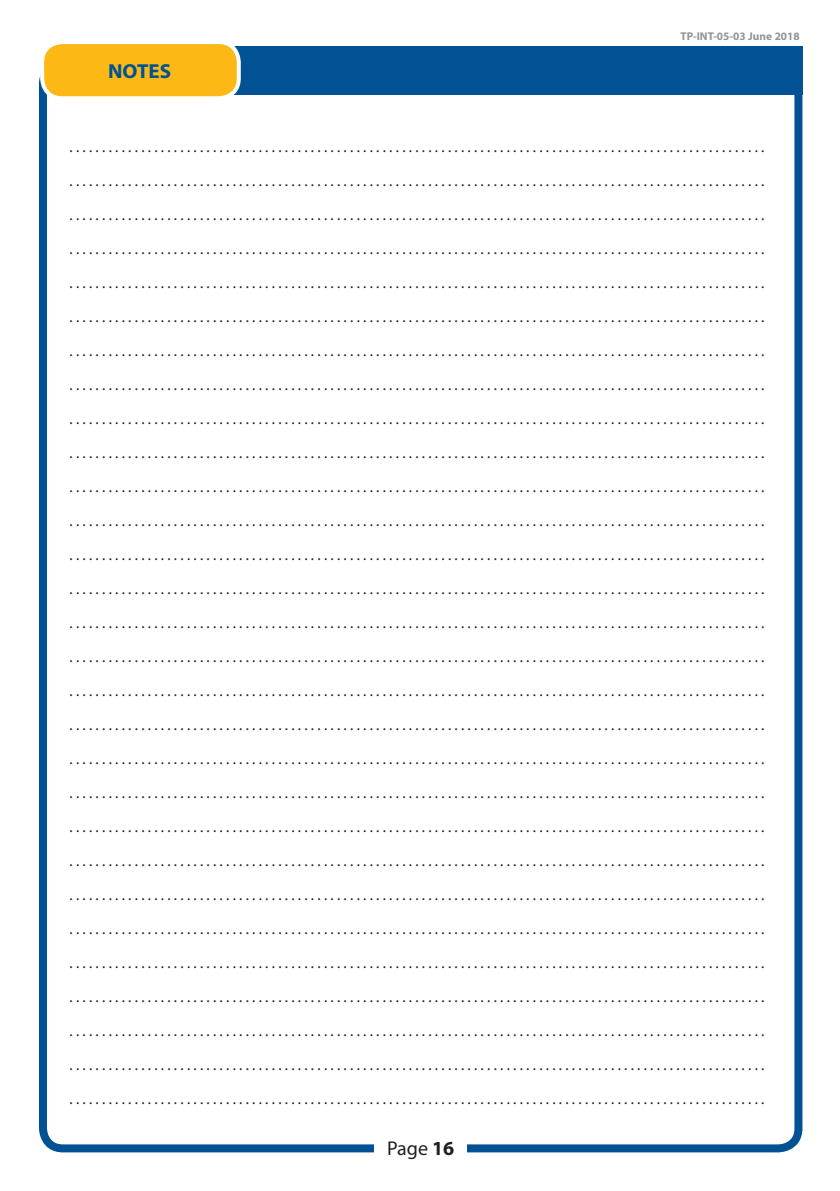
<style>
.page{position:relative;width:840px;height:1191px;background:#fff}
.page>*{position:absolute;margin:0;border:0;box-sizing:border-box;transform-origin:0 0}
.t1{font:700 20.2px "Myriad Pro";color:#005294}
.t2{font:20px "Myriad Pro";color:#231f20}
.t3{font:15.6px/34px "Myriad Pro";color:#231f20;text-align:justify}
.t4{font:700 11.4px "Myriad Pro";color:#939598}
.s1{font-weight:700}
</style>
<div class="page">
<div style="left:39px;top:60px;width:763px;height:1092px;border:8px solid #005294;border-radius:20px"></div>
<div style="left:59px;top:46px;width:743px;height:48px;background:#005294"></div>
<div style="left:374px;top:1140px;width:92px;height:21px;background:#fff"></div>
<div style="left:42px;top:42px;width:197px;height:56px;background:#fcb814;border-radius:20px"></div>
<div style="left:40px;top:40px;width:201px;height:60px;border:4px solid #fff;border-radius:20px"></div>
<p class="t1" style="left:108px;top:58px;width:64px">NOTES</p>
<p class="t4" style="left:680px;top:29px;width:121px">TP-INT-05-03 June 2018</p>
<p class="t3" style="left:69px;top:129px;width:696px">. . . . . . . . . . . . . . . . . . . . . . . . . . . . . . . . . . . . . . . . . . . . . . . . . . . . . . . . . . . . . . . . . . . . . . . . . . . . . . . . . . . . . . . . . . . . . . . . . . . . . . . . . . . . . . . . . . . . . . . . . . . . . . . . . . . . . . . . . . . . . . . . . . . . . . . . . . . . . . . . . . . . . . . . . . . . . . . . . . . . . . . . . . . . . . . . . . . . . . . . . . . . . . . . . . . . . . . . . . . . . . . . . . . . . . . . . . . . . . . . . . . . . . . . . . . . . . . . . . . . . . . . . . . . . . . . . . . . . . . . . . . . . . . . . . . . . . . . . . . . . . . . . . . . . . . . . . . . . . . . . . . . . . . . . . . . . . . . . . . . . . . . . . . . . . . . . . . . . . . . . . . . . . . . . . . . . . . . . . . . . . . . . . . . . . . . . . . . . . . . . . . . . . . . . . . . . . . . . . . . . . . . . . . . . . . . . . . . . . . . . . . . . . . . . . . . . . . . . . . . . . . . . . . . . . . . . . . . . . . . . . . . . . . . . . . . . . . . . . . . . . . . . . . . . . . . . . . . . . . . . . . . . . . . . . . . . . . . . . . . . . . . . . . . . . . . . . . . . . . . . . . . . . . . . . . . . . . . . . . . . . . . . . . . . . . . . . . . . . . . . . . . . . . . . . . . . . . . . . . . . . . . . . . . . . . . . . . . . . . . . . . . . . . . . . . . . . . . . . . . . . . . . . . . . . . . . . . . . . . . . . . . . . . . . . . . . . . . . . . . . . . . . . . . . . . . . . . . . . . . . . . . . . . . . . . . . . . . . . . . . . . . . . . . . . . . . . . . . . . . . . . . . . . . . . . . . . . . . . . . . . . . . . . . . . . . . . . . . . . . . . . . . . . . . . . . . . . . . . . . . . . . . . . . . . . . . . . . . . . . . . . . . . . . . . . . . . . . . . . . . . . . . . . . . . . . . . . . . . . . . . . . . . . . . . . . . . . . . . . . . . . . . . . . . . . . . . . . . . . . . . . . . . . . . . . . . . . . . . . . . . . . . . . . . . . . . . . . . . . . . . . . . . . . . . . . . . . . . . . . . . . . . . . . . . . . . . . . . . . . . . . . . . . . . . . . . . . . . . . . . . . . . . . . . . . . . . . . . . . . . . . . . . . . . . . . . . . . . . . . . . . . . . . . . . . . . . . . . . . . . . . . . . . . . . . . . . . . . . . . . . . . . . . . . . . . . . . . . . . . . . . . . . . . . . . . . . . . . . . . . . . . . . . . . . . . . . . . . . . . . . . . . . . . . . . . . . . . . . . . . . . . . . . . . . . . . . . . . . . . . . . . . . . . . . . . . . . . . . . . . . . . . . . . . . . . . . . . . . . . . . . . . . . . . . . . . . . . . . . . . . . . . . . . . . . . . . . . . . . . . . . . . . . . . . . . . . . . . . . . . . . . . . . . . . . . . . . . . . . . . . . . . . . . . . . . . . . . . . . . . . . . . . . . . . . . . . . . . . . . . . . . . . . . . . . . . . . . . . . . . . . . . . . . . . . . . . . . . . . . . . . . . . . . . . . . . . . . . . . . . . . . . . . . . . . . . . . . . . . . . . . . . . . . . . . . . . . . . . . . . . . . . . . . . . . . . . . . . . . . . . . . . . . . . . . . . . . . . . . . . . . . . . . . . . . . . . . . . . . . . . . . . . . . . . . . . . . . . . . . . . . . . . . . . . . . . . . . . . . . . . . . . . . . . . . . . . . . . . . . . . . . . . . . . . . . . . . . . . . . . . . . . . . . . . . . . . . . . . . . . . . . . . . . . . . . . . . . . . . . . . . . . . . . . . . . . . . . . . . . . . . . . . . . . . . . . . . . . . . . . . . . . . . . . . . . . . . . . . . . . . . . . . . . . . . . . . . . . . . . . . . . . . . . . . . . . . . . . . . . . . . . . . . . . . . . . . . . . . . . . . . . . . . . . . . . . . . . . . . . . . . . . . . . . . . . . . . . . . . . . . . . . . . . . . . . . . . . . . . . . . . . . . . . . . . . . . . . . . . . . . . . . . . . . . . . . . . . . . . . . . . . . . . . . . . . . . . . . . . . . . . . . . . . . . . . . . . . . . . . . . . . . . . . . . . . . . . . . . . . . . . . . . . . . . . . . . . . . . . . . . . . . . . . . . . . . . . . . . . . . . . . . . . . . . . . . . . . . . . . . . . . . . . . . . . . . . . . . . . . . . . . . . . . . . . . . . . . . . . . . . . . . . . . . . . . . . . . . . . . . . . . . . . . . . . . . . . . . . . . . . . . . . . . . . . . . . . . . . . . . . . . . . . . . . . . . . . . . . . . . . . . . . . . . . . . . . . . . . . . . . . . . . . . . . . . . . . . . . . . . . . . . . . . . . . . . . . . . . . . . . . . . . . . . . . . . . . . . . . . . . . . . . . . . . . . . . . . . . . . . . . . . . . . . . . . . . . . . . . . . . . . . . . . . . . . . . . . . . . . . . . . . . . . . . . . . . . . . . . . . . . . . . . . . . . . . . . . . . . . . . . . . . . . . . . . . . . . . . . . . . . . . . . . . . . . . . . . . . . . . . . . . . . . . . . . . . . . . . . . . . . . . . . . . . . . . . . . . . . . . . . . . . . . . . . . . . . . . . . . . . . . . . . . . . . . . . . . . . . . . . . . . . . . . . . . . . . . . . . . . . . . . . . . . . . . . . . . . . . . . . . . . . . . . . . . . . . . . . . . . . . . . . . . . . . . . . . . . . . . . . . . . . . . . . . . . . . . . . . . . . . . . . . . . . . . . . . . . . . . . . . . . . . . . . . . . . . . . . . . . . . . . . . . . . . . . . . . . . . . . . . . . . . . . . . . . . . . . . . . . . . . . . . . . . . . . . . . . . . . . . . . . . . . . . . . . . . . . . . . . . . . . . . . . . . . . . . . . . . . . . . . . . . . . . . . . . . . . . . . . . . . . . . . . . . . . . . . . . . . . . . . . . . . . . . . . . . . . . . . . . . . . . . . . . . . . . . . . . . . . . . . . . . . . . . . . . . . . . . . . . . . . . . . . . . . . . . . . . . . . . . . . . . . . . . . . . . . . . . . . . . . . . . . . . . . . . . . . . . . . . . . . . . . . . . . . . . . . . . . . . . . . . . . . . . . . . . . . . . . . . . . . . . . . . . . . . . . . . . . . . . . . . . . . . . . . . . . . . . . . . . . . . . . . . . . . . . . . . . . . . . . . . . . . . . . . . . . . . . . . . . . . . . . . . . . . . . . . . . . . . . . . . . . . . . . . . . . . . . . . . . . . . . . . . . . . . . . . . . . . . . . . . . . . . . . . . . .</p>
<p class="t3" style="left:69px;top:1081px;width:696px">. . . . . . . . . . . . . . . . . . . . . . . . . . . . . . . . . . . . . . . . . . . . . . . . . . . . . . . . . . . . . . . . . . . . . . . . . . . . . . . . . . . . . . . . . . . . . . . . . . . . . . . . . . .</p>
<p class="t2" style="left:387px;top:1136px;width:69px">Page <span class="s1">16</span></p>
</div>
